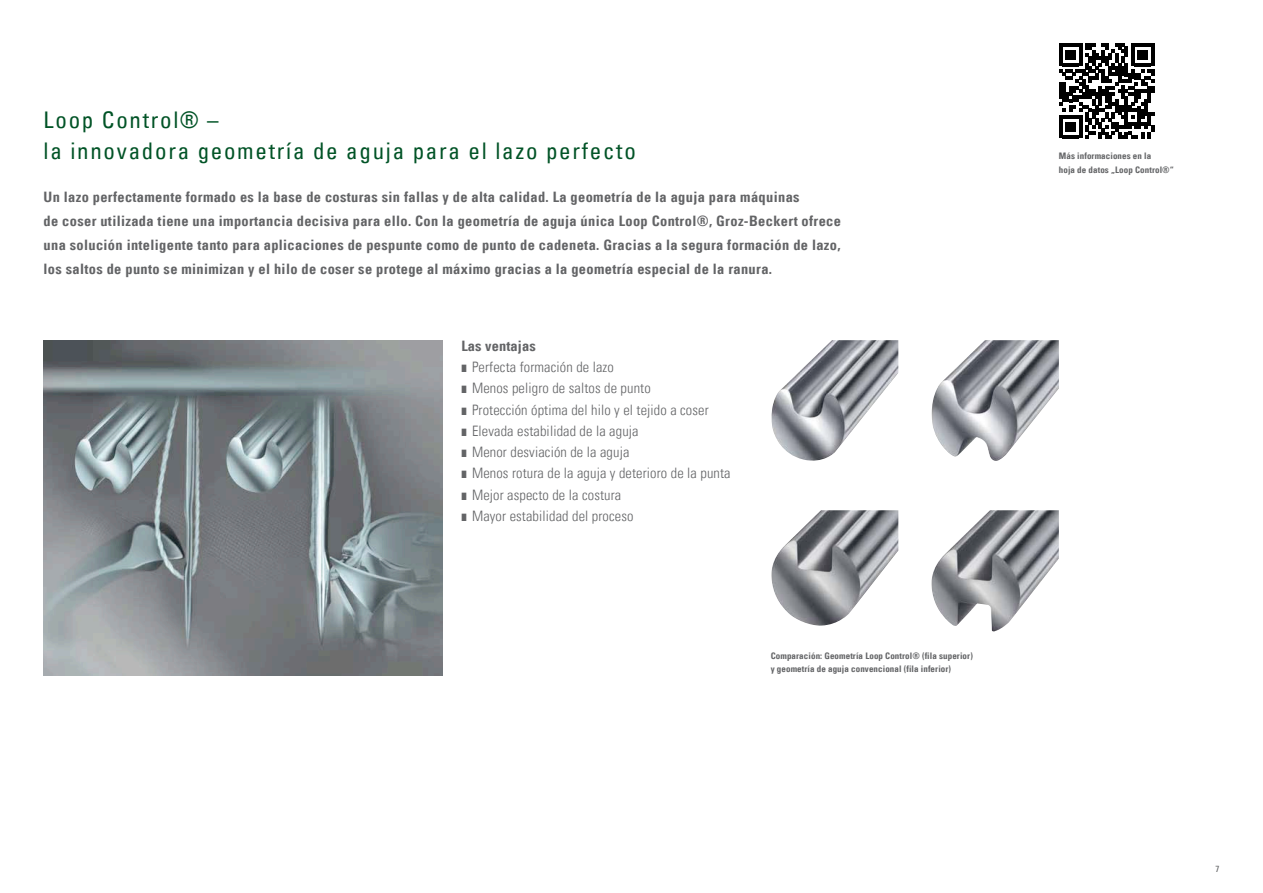
<style>
.page{position:relative;width:1263px;height:893px;background:#fff}
.page>*{position:absolute;margin:0;border:0;box-sizing:border-box;transform-origin:0 0}
.t1{font:condensed 22.95px/32px "Univers Com 57";letter-spacing:.075em;color:#005326}
.t2{font:14.4px/23.9px "Univers Com 67 Bold Cond";letter-spacing:.025em;color:#636466}
.t3{font:14.4px/21.3px "Univers Com 47 Light Cond";letter-spacing:.01em;color:#636466}
.t4{font:9px/13.4px "Univers Com 67 Bold Cond";letter-spacing:.01em;color:#636466}
.t5{font:condensed 9px "Univers Com 57";color:#636466}
.s1{font-family:"Monotype Sorts";font-size:10.2px}
</style>
<div class="page">
<img style="left:44px;top:340px;width:398px;height:335px">
<img style="left:932px;top:340px;width:127px;height:121px">
<img style="left:771px;top:340px;width:127px;height:121px">
<img style="left:931px;top:510px;width:128px;height:121px">
<img style="left:771px;top:510px;width:127px;height:116px">
<svg style="left:1059px;top:43px;width:95px;height:95px"></svg>
<h1 class="t1" style="left:44px;top:103px;width:594px">Loop Control® –<br>la innovadora geometría de aguja para el lazo perfecto</h1>
<p class="t2" style="left:44px;top:185px;width:799px">Un lazo perfectamente formado es la base de costuras sin fallas y de alta calidad. La geometría de la aguja para máquinas<br>de coser utilizada tiene una importancia decisiva para ello. Con la geometría de aguja única Loop Control®, Groz-Beckert ofrece una solución inteligente tanto para aplicaciones de pespunte como de punto de cadeneta. Gracias a la segura formación de lazo, los saltos de punto se minimizan y el hilo de coser se protege al máximo gracias a la geometría especial de la ranura.</p>
<p class="t2" style="left:461px;top:334px;width:76px">Las ventajas</p>
<p class="t3" style="left:461px;top:356px;width:271px"><span class="s1">]]</span> Perfecta formación de lazo<br><span class="s1">]]</span> Menos peligro de saltos de punto<br><span class="s1">]]</span> Protección óptima del hilo y el tejido a coser<br><span class="s1">]]</span> Elevada estabilidad de la aguja<br><span class="s1">]]</span> Menor desviación de la aguja<br><span class="s1">]]</span> Menos rotura de la aguja y deterioro de la punta <span class="s1">]]</span> Mejor aspecto de la costura<br><span class="s1">]]</span> Mayor estabilidad del proceso</p>
<p class="t4" style="left:771px;top:649px;width:204px">Comparación: Geometría Loop Control® (fila superior) y geometría de aguja convencional (fila inferior)</p>
<p class="t4" style="left:1059px;top:150px;width:116px">Más informaciones en la<br>hoja de datos „Loop Control®“</p>
<p class="t5" style="left:1215px;top:863px;width:5px">7</p>
</div>
